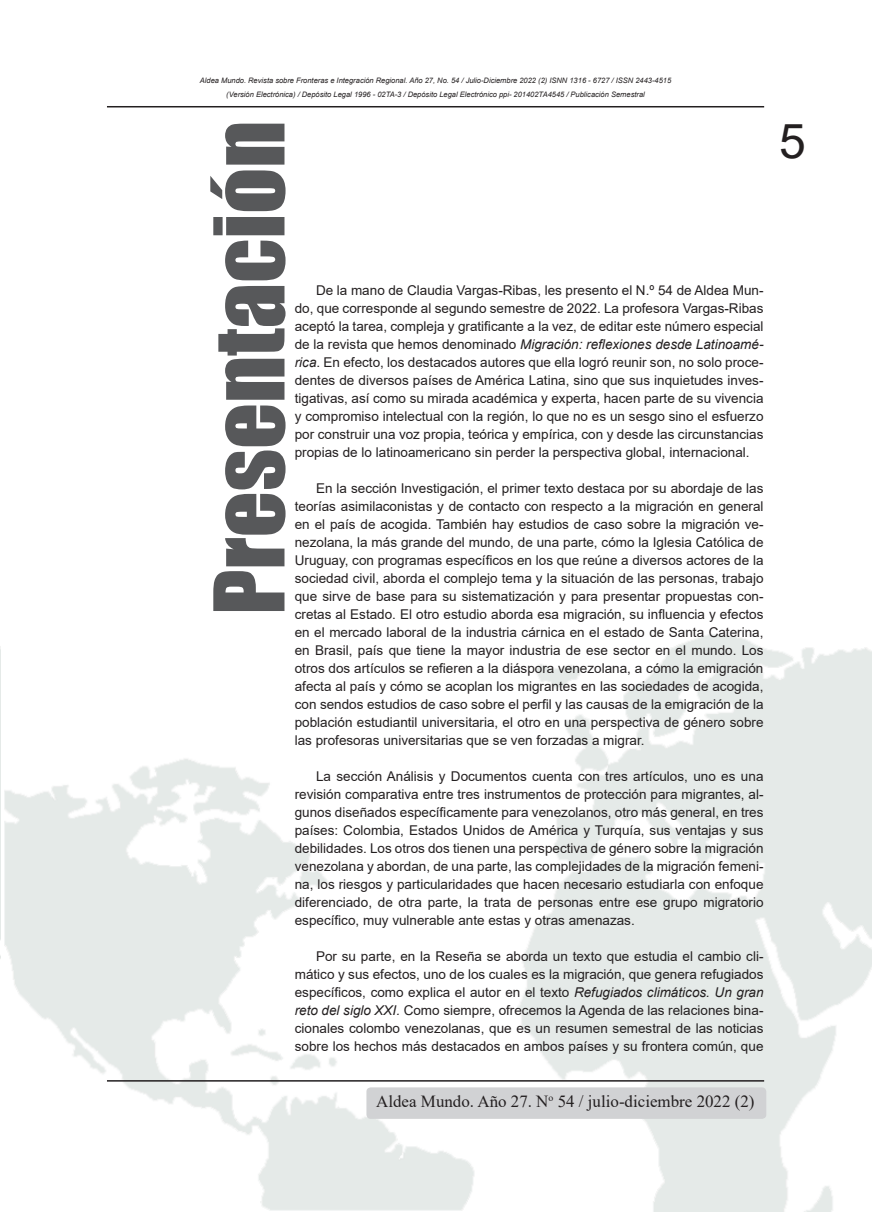
<style>
.page{position:relative;width:872px;height:1212px;background:#fff}
.page>*{position:absolute;margin:0;border:0;box-sizing:border-box;transform-origin:0 0}
.fuente_numeracion_al{font:90px "Impact";color:#57585a}
.fuente_numeracion_al-2{font:48px "Arial";color:#231f20}
.fuente_numeracion_al-3{font:16.95px "Times New Roman";color:#231f20}
.t1{font:13.5px/18px "Arial";color:#231f20;text-align:justify}
.t2{font:italic 7.5px/13.5px "Arial";color:#231f20;text-align:center}
.s1{font-style:italic}
</style>
<div class="page">
<hr style="left:107px;top:106px;width:657px;height:1px;background:#231f20">
<img style="left:0;top:646px;width:1px;height:313px">
<img style="left:4px;top:635px;width:868px;height:577px">
<div style="left:366px;top:1087px;width:400px;height:32px;background:#d1d2d4;border-radius:4px"></div>
<hr style="left:107px;top:1080px;width:657px;height:1px;background:#231f20">
<p class="t2" style="left:200px;top:74px;width:473px">Aldea Mundo. Revista sobre Fronteras e Integración Regional. Año 27, No. 54 / Julio-Diciembre 2022 (2) ISNN 1316 - 6727 / ISSN 2443-4515 (Versión Electrónica) / Depósito Legal 1996 - 02TA-3 / Depósito Legal Electrónico ppi- 201402TA4545 / Publicación Semestral</p>
<p class="fuente_numeracion_al" style="left:179px;top:615px;width:495px;rotate:-90deg">Presentación</p>
<p class="t1" style="left:295px;top:281px;width:470px;text-indent:21px">De la mano de Claudia Vargas-Ribas, les presento el N.º 54 de Aldea Mun&shy;do, que corresponde al segundo semestre de 2022. La profesora Vargas-Ribas aceptó la tarea, compleja y gratificante a la vez, de editar este número especial de la revista que hemos denominado <span class="s1">Migración: reflexiones desde Latinoamé&shy;rica</span>. En efecto, los destacados autores que ella logró reunir son, no solo proce&shy;dentes de diversos países de América Latina, sino que sus inquietudes inves&shy;tigativas, así como su mirada académica y experta, hacen parte de su vivencia y compromiso intelectual con la región, lo que no es un sesgo sino el esfuerzo por construir una voz propia, teórica y empírica, con y desde las circunstancias propias de lo latinoamericano sin perder la perspectiva global, internacional.</p>
<p class="t1" style="left:295px;top:479px;width:470px;text-indent:21px">En la sección Investigación, el primer texto destaca por su abordaje de las teorías asimilaconistas y de contacto con respecto a la migración en general en el país de acogida. También hay estudios de caso sobre la migración ve&shy;nezolana, la más grande del mundo, de una parte, cómo la Iglesia Católica de Uruguay, con programas específicos en los que reúne a diversos actores de la sociedad civil, aborda el complejo tema y la situación de las personas, trabajo que sirve de base para su sistematización y para presentar propuestas con&shy;cretas al Estado. El otro estudio aborda esa migración, su influencia y efectos en el mercado laboral de la industria cárnica en el estado de Santa Caterina, en Brasil, país que tiene la mayor industria de ese sector en el mundo. Los otros dos artículos se refieren a la diáspora venezolana, a cómo la emigración afecta al país y cómo se acoplan los migrantes en las sociedades de acogida, con sendos estudios de caso sobre el perfil y las causas de la emigración de la población estudiantil universitaria, el otro en una perspectiva de género sobre las profesoras universitarias que se ven forzadas a migrar.</p>
<p class="t1" style="left:295px;top:767px;width:470px;text-indent:21px">La sección Análisis y Documentos cuenta con tres artículos, uno es una revisión comparativa entre tres instrumentos de protección para migrantes, al&shy;gunos diseñados específicamente para venezolanos, otro más general, en tres países: Colombia, Estados Unidos de América y Turquía, sus ventajas y sus debilidades. Los otros dos tienen una perspectiva de género sobre la migración venezolana y abordan, de una parte, las complejidades de la migración femeni&shy;na, los riesgos y particularidades que hacen necesario estudiarla con enfoque diferenciado, de otra parte, la trata de personas entre ese grupo migratorio específico, muy vulnerable ante estas y otras amenazas.</p>
<p class="t1" style="left:295px;top:947px;width:470px;text-indent:21px">Por su parte, en la Reseña se aborda un texto que estudia el cambio cli&shy;mático y sus efectos, uno de los cuales es la migración, que genera refugiados específicos, como explica el autor en el texto <span class="s1">Refugiados climáticos. Un gran reto del siglo XXI.</span> Como siempre, ofrecemos la Agenda de las relaciones bina&shy;cionales colombo venezolanas, que es un resumen semestral de las noticias sobre los hechos más destacados en ambos países y su frontera común, que</p>
<p class="fuente_numeracion_al-3" style="left:376px;top:1089px;width:380px">Aldea Mundo. Año 27. N<sup>o</sup> 54 / julio-diciembre 2022 (2)</p>
<p class="fuente_numeracion_al-2" style="left:779px;top:108px;width:28px">5</p>
</div>
